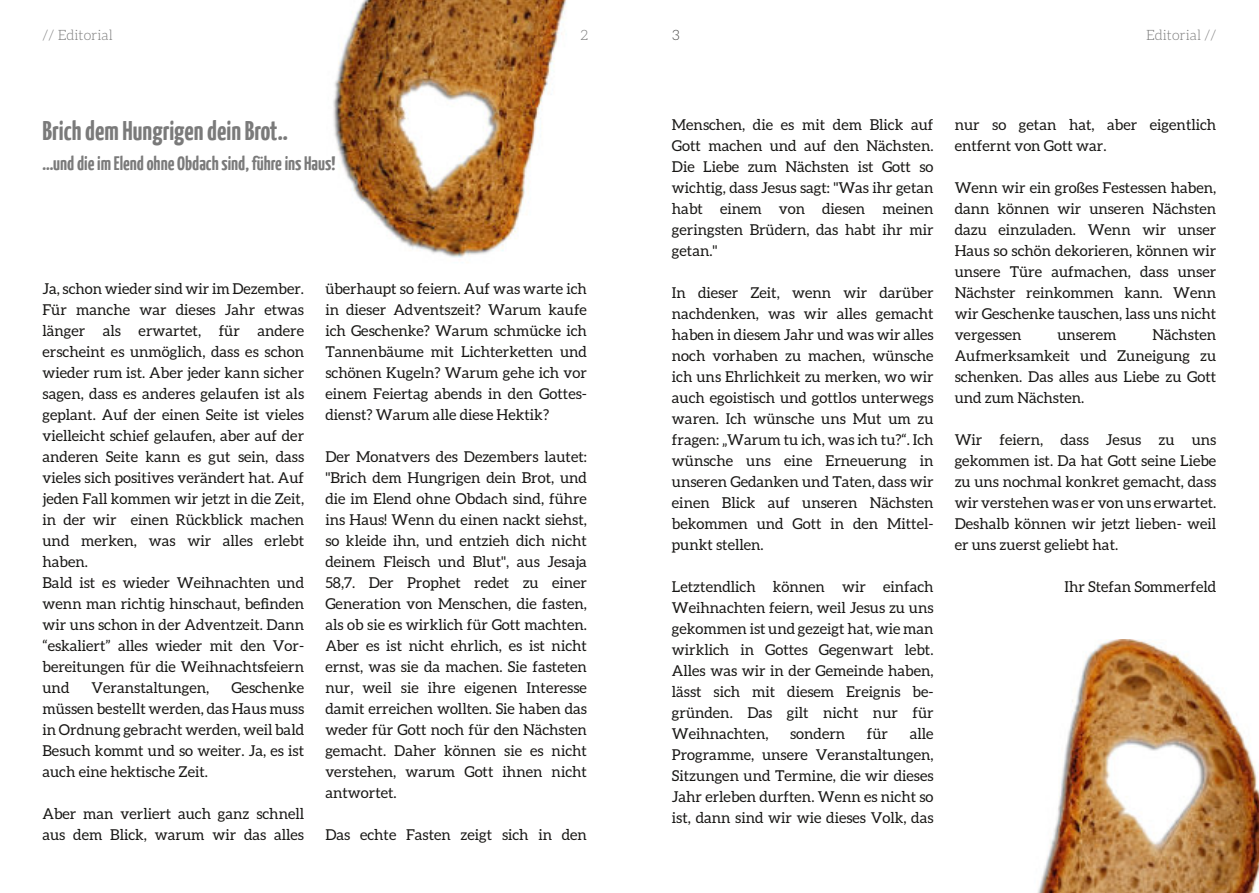
<style>
.page{position:relative;width:1259px;height:893px;background:#fff}
.page>*{position:absolute;margin:0;border:0;box-sizing:border-box;transform-origin:0 0}
.t1{font:700 27px "Yanone Kaffeesatz";color:#7a7a7a}
.t2{font:700 19.5px "Yanone Kaffeesatz";color:#7a7a7a}
.t3{font:15px/21px "Aleo";color:#181715;text-align:justify}
.t4{font:300 14.25px "Aleo";color:#7a7a7a}
.t5{font:300 14.25px "Aleo";color:#484847}
.t6{font:300 14.25px "Aleo";color:#595959}
.s1{color:#595959}
</style>
<div class="page">
<img style="left:333px;top:0;width:234px;height:258px">
<img style="left:1037px;top:640px;width:222px;height:253px">
<p class="t6" style="left:43px;top:28px;width:61px">// Rubrik</p>
<p class="t4" style="left:580px;top:29px;width:9px">2</p>
<p class="t5" style="left:672px;top:29px;width:9px">3</p>
<p class="t4" style="left:1146px;top:29px;width:57px">Editorial</p>
<p class="t4" style="left:58px;top:28px;width:57px">Editorial</p>
<p class="t5" style="left:1156px;top:29px;width:61px">Rubrik <span class="s1">//</span></p>
<h1 class="t1" style="left:43px;top:120px;width:247px">Brich dem Hungrigen dein Brot..</h1>
<p class="t3" style="left:672px;top:115px;width:263px">Menschen, die es mit dem Blick auf Gott machen und auf den Nächsten.<br>Die Liebe zum Nächsten ist Gott so wichtig, dass Jesus sagt: "Was ihr getan habt einem von diesen meinen geringsten Brüdern, das habt ihr mir getan."</p>
<p class="t3" style="left:672px;top:283px;width:263px">In dieser Zeit, wenn wir darüber nachdenken, was wir alles gemacht haben in diesem Jahr und was wir alles noch vorhaben zu machen, wünsche ich uns Ehrlichkeit zu merken, wo wir auch egoistisch und gottlos unterwegs waren. Ich wünsche uns Mut um zu fragen: „Warum tu ich, was ich tu?“. Ich wünsche uns eine Erneuerung in unseren Gedanken und Taten, dass wir einen Blick auf unseren Nächsten bekommen und Gott in den Mittel&shy;punkt stellen.</p>
<p class="t3" style="left:672px;top:577px;width:263px">Letztendlich können wir einfach Weihnachten feiern, weil Jesus zu uns gekommen ist und gezeigt hat, wie man wirklich in Gottes Gegenwart lebt.<br>Alles was wir in der Gemeinde haben, lässt sich mit diesem Ereignis be&shy;gründen. Das gilt nicht nur für Weihnachten,</p>
<h2 class="t2" style="left:43px;top:156px;width:294px">...und die im Elend ohne Obdach sind, führe ins Haus!</h2>
<p class="t3" style="left:43px;top:279px;width:263px;text-align:left">Ja, schon wieder sind wir im Dezember.<br>Für manche war dieses Jahr etwas länger als erwartet, für andere erscheint es unmöglich, dass es schon wieder rum ist. Aber jeder kann sicher sagen, dass es anderes gelaufen ist als geplant. Auf der einen Seite ist vieles vielleicht schief gelaufen, aber auf der anderen Seite kann es gut sein, dass vieles sich positives verändert hat. Auf jeden Fall kommen wir jetzt in die Zeit, in der wir einen Rückblick machen und merken, was wir alles erlebt haben.<br>Bald ist es wieder Weihnachten und wenn man richtig hinschaut, befinden wir uns schon in der Adventzeit. Dann “eskaliert” alles wieder mit den Vor&shy;bereitungen für die Weihnachtsfeiern und</p>
<p class="t3" style="left:325px;top:279px;width:263px">überhaupt so feiern. Auf was warte ich in dieser Adventszeit? Warum kaufe ich Geschenke? Warum schmücke ich Tannenbäume mit Lichterketten und schönen Kugeln? Warum gehe ich vor einem Feiertag abends in den Gottes&shy;dienst? Warum alle diese Hektik?</p>
<p class="t3" style="left:325px;top:447px;width:263px">Der Monatvers des Dezembers lautet: "Brich dem Hungrigen dein Brot, und die im Elend ohne Obdach sind, führe ins Haus! Wenn du einen nackt siehst, so kleide ihn, und entzieh dich nicht deinem Fleisch und Blut", aus Jesaja 58,7. Der Prophet redet zu einer Generation von Menschen, die fasten, als ob sie es wirklich für Gott machten.<br>Aber es ist nicht ehrlich, es ist nicht ernst, was sie da machen. Sie fasteten nur, weil sie ihre eigenen Interesse damit erreichen wollten. Sie haben das weder für Gott noch für den Nächsten gemacht. Daher können sie es nicht verstehen, warum Gott ihnen nicht antwortet.</p>
<p class="t3" style="left:325px;top:825px;width:263px">Das echte Fasten zeigt sich in den</p>
<p class="t3" style="left:43px;top:678px;width:263px;text-indent:189px">Geschenke müssen bestellt werden, das Haus muss in Ordnung gebracht werden, weil bald Besuch kommt und so weiter. Ja, es ist auch eine hektische Zeit.</p>
<p class="t3" style="left:43px;top:804px;width:263px">Aber man verliert auch ganz schnell aus dem Blick, warum wir das alles</p>
<p class="t3" style="left:92px;top:678px;width:119px">Veranstaltungen,</p>
<p class="t3" style="left:790px;top:724px;width:57px">sondern</p>
<p class="t3" style="left:867px;top:724px;width:23px">für</p>
<p class="t3" style="left:672px;top:724px;width:263px;text-indent:238px">alle Programme, unsere Veranstaltungen, Sitzungen und Termine, die wir dieses Jahr erleben durften. Wenn es nicht so ist, dann sind wir wie dieses Volk, das</p>
<p class="t3" style="left:954px;top:115px;width:263px">nur so getan hat, aber eigentlich entfernt von Gott war.</p>
<p class="t3" style="left:954px;top:178px;width:263px">Wenn wir ein großes Festessen haben, dann können wir unseren Nächsten dazu einzuladen. Wenn wir unser Haus so schön dekorieren, können wir unsere Türe aufmachen, dass unser Nächster reinkommen kann. Wenn wir Geschenke tauschen, lass uns nicht vergessen</p>
<p class="t3" style="left:954px;top:325px;width:263px;text-indent:198px">Nächsten Aufmerksamkeit und Zuneigung zu schenken. Das alles aus Liebe zu Gott und zum Nächsten.</p>
<p class="t3" style="left:954px;top:430px;width:263px">Wir feiern, dass Jesus zu uns gekommen ist. Da hat Gott seine Liebe zu uns nochmal konkret gemacht, dass wir verstehen was er von uns erwartet.<br>Deshalb können wir jetzt lieben- weil er uns zuerst geliebt hat.</p>
<p class="t3" style="left:1064px;top:577px;width:153px">Ihr Stefan Sommerfeld</p>
<p class="t3" style="left:1057px;top:325px;width:61px">unserem</p>
</div>
